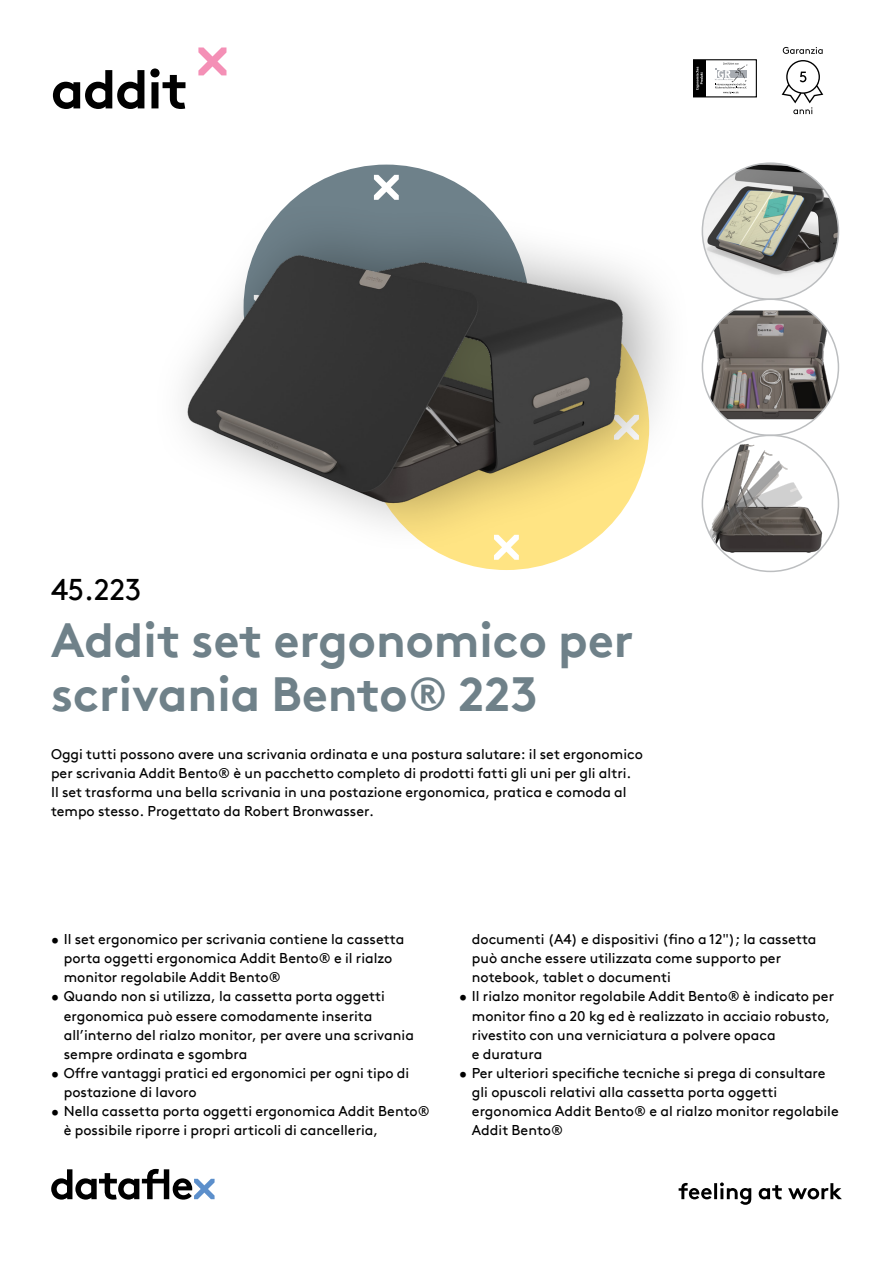
<style>
.page{position:relative;width:893px;height:1263px;background:#fff}
.page>*{position:absolute;margin:0;border:0;box-sizing:border-box;transform-origin:0 0}
.hoofdstuk{font:700 54px "Brown Pro TT";letter-spacing:-.02em;color:#000}
.productnaam{font:700 48px/54px "Brown Pro TT";color:#6f8189}
.productnummer{font:30px "Brown Pro TT";color:#000}
.omschrijving{font:14.25px/19.2px "Brown Pro TT";color:#000}
</style>
<div class="page">
<svg style="left:51px;top:1169px;width:164px;height:30px"></svg>
<svg style="left:679px;top:1182px;width:163px;height:23px"></svg>
<svg style="left:198px;top:47px;width:28px;height:28px"></svg>
<img style="left:702px;top:163px;width:136px;height:136px;border-radius:68px">
<img style="left:702px;top:299px;width:136px;height:136px;border-radius:68px">
<img style="left:702px;top:435px;width:136px;height:136px;border-radius:68px">
<div style="left:149px;top:199px;width:544px;height:356px;background:#000;opacity:.35"></div>
<img style="left:168px;top:164px;width:473px;height:406px">
<div style="left:693px;top:59px;width:64px;height:38px;border:1px solid #000"></div>
<div style="left:694px;top:60px;width:11px;height:36px;background:#000"></div>
<svg style="left:696px;top:67px;width:7px;height:23px"></svg>
<svg style="left:715px;top:63px;width:32px;height:31px"></svg>
<svg style="left:783px;top:47px;width:40px;height:7px"></svg>
<svg style="left:782px;top:60px;width:41px;height:54px"></svg>
<p class="hoofdstuk" style="left:51px;top:46px;width:139px">addit</p>
<p class="productnummer" style="left:51px;top:566px;width:92px">45.223</p>
<p class="productnaam" style="left:51px;top:608px;width:584px">Addit set ergonomico per scrivania Bento® 223</p>
<p class="omschrijving" style="left:51px;top:743px;width:593px">Oggi tutti possono avere una scrivania ordinata e una postura salutare: il set ergonomico per scrivania Addit Bento® è un pacchetto completo di prodotti fatti gli uni per gli altri.<br>Il set trasforma una bella scrivania in una postazione ergonomica, pratica e comoda al tempo stesso. Progettato da Robert Bronwasser.</p>
<p class="omschrijving" style="left:64px;top:928px;width:342px;text-indent:-13px">• Il set ergonomico per scrivania contiene la cassetta porta oggetti ergonomica Addit Bento® e il rialzo monitor regolabile Addit Bento®</p>
<p class="omschrijving" style="left:64px;top:986px;width:352px;text-indent:-13px">• Quando non si utilizza, la cassetta porta oggetti ergonomica può essere comodamente inserita all’interno del rialzo monitor, per avere una scrivania sempre ordinata e sgombra</p>
<p class="omschrijving" style="left:64px;top:1062px;width:347px;text-indent:-13px">• Offre vantaggi pratici ed ergonomici per ogni tipo di postazione di lavoro</p>
<p class="omschrijving" style="left:64px;top:1100px;width:367px;text-indent:-13px">• Nella cassetta porta oggetti ergonomica Addit Bento® è possibile riporre i propri articoli di cancelleria,</p>
<p class="omschrijving" style="left:472px;top:928px;width:346px">documenti (A4) e dispositivi (fino a 12"); la cassetta può anche essere utilizzata come supporto per notebook, tablet o documenti</p>
<p class="omschrijving" style="left:472px;top:986px;width:364px;text-indent:-13px">• Il rialzo monitor regolabile Addit Bento® è indicato per monitor fino a 20 kg ed è realizzato in acciaio robusto, rivestito con una verniciatura a polvere opaca<br>e duratura</p>
<p class="omschrijving" style="left:472px;top:1062px;width:368px;text-indent:-13px">• Per ulteriori specifiche tecniche si prega di consultare gli opuscoli relativi alla cassetta porta oggetti ergonomica Addit Bento® e al rialzo monitor regolabile Addit Bento®</p>
</div>
